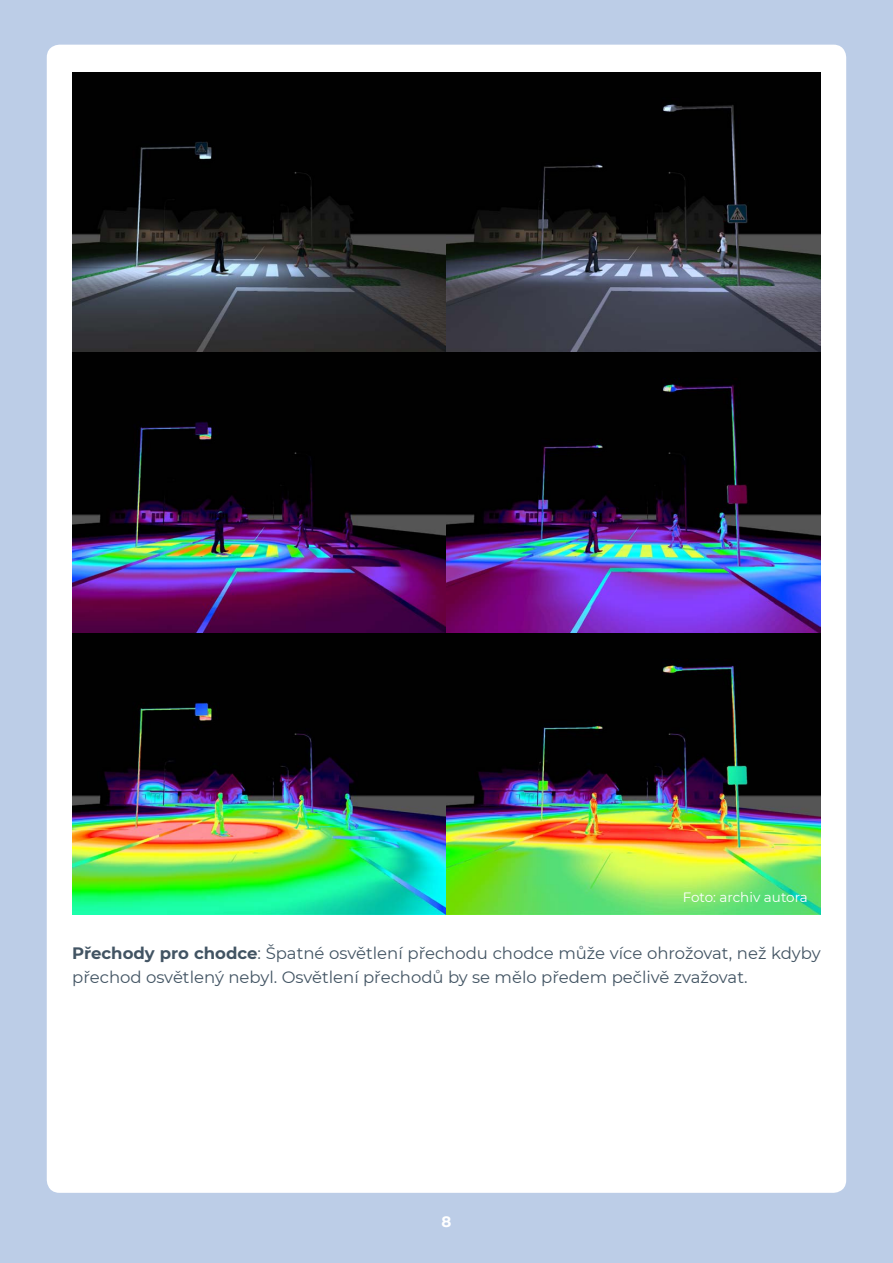
<style>
.page{position:relative;width:893px;height:1263px;background:#bccde7}
.page>*{position:absolute;margin:0;border:0;box-sizing:border-box;transform-origin:0 0}
.t1{font:16.5px/24px "Montserrat";color:#425463}
.t2{font:700 15px "Montserrat";color:#fff}
.t3{font:13.5px "Montserrat";color:#fff}
.s1{font-weight:700}
</style>
<div class="page">
<div style="left:47px;top:45px;width:799px;height:1148px;background:#fff;border-radius:13px"></div>
<img style="left:72px;top:72px;width:749px;height:842px">
<p class="t3" style="left:683px;top:888px;width:127px">Foto: archiv autora</p>
<p class="t1" style="left:72px;top:941px;width:750px"><span class="s1">Přechody pro chodce</span>: Špatné osvětlení přechodu chodce může více ohrožovat, než kdyby přechod osvětlený nebyl. Osvětlení přechodů by se mělo předem pečlivě zvažovat.</p>
<p class="t2" style="left:442px;top:1211px;width:11px">8</p>
</div>
